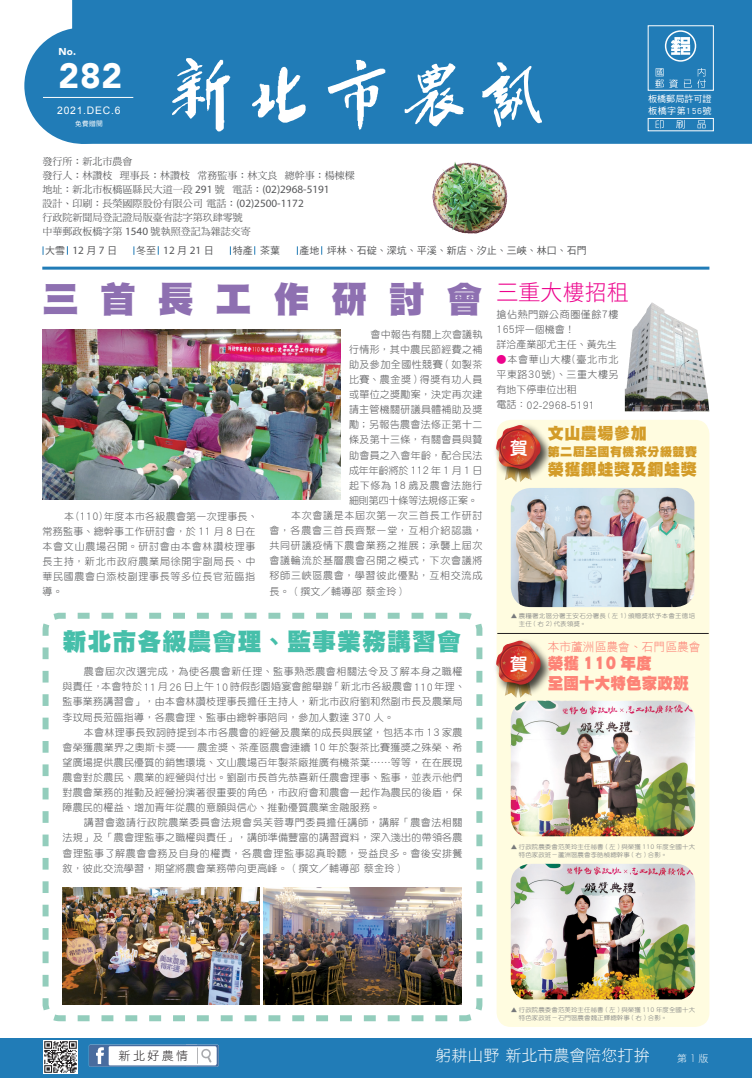
<style>
.page{position:relative;width:752px;height:1078px;background:#fff}
.page>*{position:absolute;margin:0;border:0;box-sizing:border-box;transform-origin:0 0}
.t1{font:36px "DF Hei Std W12";letter-spacing:.6em;color:#8e70b1}
.t2{font:900 35px "Avenir";color:#fff}
.t3{font:24px "DF Hei Std W12";letter-spacing:.04em;color:#46bfaa}
.t4{font:22px "DF Hei Std W3";color:#ed028c}
.t5{font:17.3px "DF Li Yuan Bd HK BF";color:#fff}
.t6{font:16px/19.2px "DF Hei Std W12";letter-spacing:.01em;color:#fd8376}
.t7{font:16px "DF Hei Std W12";letter-spacing:.04em;color:#d39c29}
.t8{font:16px "DF Hei Std W3";color:#fff}
.t9{font:12px "DF Hei Lt HK BF";letter-spacing:.01em;color:#fd8376}
.t10{font:12px "DF Hei Std W12";letter-spacing:.04em;color:#d39c29}
.t11{font:12px "DF Hei Std W3";letter-spacing:.2em;color:#231f20}
.t12{font:11.5px "DF Yuan Std W3";color:#57585a;scale:.96 1}
.t13{font:10.3px "Arial";letter-spacing:.075em;color:#fff}
.t14{font:10px/15.1px "DF Yuan Std W3";letter-spacing:.03em;color:#57585a;text-align:justify}
.t15{font:10px/14px "DF Ming Std W5";color:#57585a}
.t16{font:10px/15.1px "DF Yuan Std W3";letter-spacing:.065em;color:#57585a}
.t17{font:10px "DF Yuan Std W3";letter-spacing:.07em;color:#57585a}
.t18{font:10px "DF Hei Std W5";color:#57585a}
.t19{font:10px/15.1px "DF Yuan Std W3";color:#57585a}
.t20{font:10px "DF Yuan Std W3";letter-spacing:.075em;color:#57585a}
.t21{font:10px "DF Yuan Std W3";letter-spacing:.05em;color:#57585a}
.t22{font:10px "DF Yuan Std W3";letter-spacing:-.01em;color:#57585a}
.t23{font:10px "DF Hei Std W3";color:#fff}
.t24{font:900 10px "Avenir";color:#fff}
.t25{font:9.1px "DF Hei Std W5";letter-spacing:.05em;color:#fff}
.t26{font:9.1px "DF Hei Std W5";color:#fff}
.t27{font:6.7px "DF Hei Std W5";color:#fff}
.t28{font:6.2px/8px "DF Yuan Std W3";letter-spacing:.005em;color:#76787b;scale:1.05 1}
.t29{font:6.2px/8px "DF Yuan Std W3";letter-spacing:.035em;color:#76787b;scale:1.05 1}
.s1{font-family:"Myriad Pro";font-size:11.2px}
.s2{font-size:11.5px}
.s3{font-family:"DF Hei Std W5";color:#ed028c}
.s4{font-size:10px}
.s5{font-family:"DF Li Yuan Bd HK BF";font-size:17.3px;color:#fff}
.s6{font-size:7.1px}
.s7{font-size:18.4px}
.s8{font-family:"Futura Std";font-weight:300}
</style>
<div class="page">
<div style="left:0;top:1038px;width:751px;height:39px;background:#217cb7"></div>
<img style="left:44px;top:1040px;width:34px;height:33px">
<img style="left:88px;top:1044px;width:99px;height:23px">
<img style="left:187px;top:1044px;width:32px;height:23px">
<svg style="left:200px;top:1047px;width:11px;height:15px"></svg>
<div style="left:72px;top:0;width:679px;height:144px;background:#217cb7"></div>
<hr style="left:42px;top:266px;width:667px;height:3px;background:#217cb7">
<svg style="left:172px;top:58px;width:58px;height:73px"></svg>
<svg style="left:327px;top:60px;width:58px;height:70px"></svg>
<svg style="left:252px;top:67px;width:53px;height:56px"></svg>
<svg style="left:404px;top:62px;width:60px;height:64px"></svg>
<svg style="left:482px;top:62px;width:60px;height:66px"></svg>
<div style="left:24px;top:28px;width:116px;height:116px;background:#217cb7;border-radius:50%"></div>
<hr style="left:43px;top:97px;width:90px;height:1px;background:#fff">
<svg style="left:655px;top:120px;width:8px;height:8px"></svg>
<svg style="left:675px;top:120px;width:9px;height:9px"></svg>
<svg style="left:697px;top:120px;width:8px;height:8px"></svg>
<div style="left:647px;top:118px;width:66px;height:13px;border:1px solid #fff"></div>
<svg style="left:664px;top:30px;width:31px;height:32px"></svg>
<svg style="left:654px;top:68px;width:9px;height:20px"></svg>
<svg style="left:669px;top:79px;width:8px;height:9px"></svg>
<svg style="left:683px;top:68px;width:22px;height:20px"></svg>
<img style="left:432px;top:162px;width:76px;height:72px">
<svg style="left:42px;top:612px;width:441px;height:410px"></svg>
<img style="left:624px;top:302px;width:85px;height:109px">
<div style="left:496px;top:420px;width:213px;height:606px;background:#fffce0;border-radius:14px"></div>
<img style="left:510px;top:700px;width:184px;height:136px">
<img style="left:496px;top:635px;width:55px;height:64px">
<svg style="left:495px;top:640px;width:46px;height:57px"></svg>
<img style="left:510px;top:488px;width:184px;height:119px">
<img style="left:496px;top:420px;width:55px;height:63px">
<svg style="left:495px;top:425px;width:46px;height:57px"></svg>
<hr style="left:497px;top:633px;width:211px;height:1px;background:#231f20">
<img style="left:62px;top:887px;width:197px;height:116px">
<img style="left:264px;top:887px;width:197px;height:116px">
<img style="left:43px;top:329px;width:297px;height:170px">
<img style="left:510px;top:863px;width:184px;height:136px">
<p class="t24" style="left:58px;top:43px;width:19px">No.</p>
<h2 class="t2" style="left:58px;top:45px;width:65px">282</h2>
<p class="t13" style="left:57px;top:103px;width:65px">2021.DEC.6</p>
<p class="t27" style="left:75px;top:120px;width:29px">免費贈閱</p>
<p class="t15" style="left:43px;top:154px;width:313px">發行所：新北市農會<br>發行人：林讚枝 理事長：林讚枝 常務監事：林文良 總幹事：楊棟樑地址：新北市板橋區縣民大道一段 <span class="s1">291</span> 號 電話：<span class="s1">(02)2968-5191<br></span>設計、印刷：長榮國際股份有限公司電話：<span class="s1">(02)2500-1172<br></span>行政院新聞局登記證局版臺省誌字第玖肆零號<br>中華郵政板橋字第 <span class="s1">1540</span> 號執照登記為雜誌交寄</p>
<p class="t18" style="left:45px;top:245px;width:73px">大雪 <span class="s1">12</span>月<span class="s1">7</span>日</p>
<p class="t18" style="left:136px;top:245px;width:79px">冬至 <span class="s1">12</span> 月 <span class="s1">21</span> 日</p>
<p class="t18" style="left:233px;top:245px;width:49px">特產 茶葉</p>
<p class="t18" style="left:299px;top:245px;width:289px">產地 坪林、石碇、深坑、平溪、新店、汐止、三峽、林口、石門</p>
<p class="t26" style="left:647px;top:94px;width:65px">板橋郵局許可證</p>
<p class="t25" style="left:647px;top:106px;width:65px">板橋字第156號</p>
<h1 class="t1" style="left:43px;top:279px;width:441px">三首長工作研討會</h1>
<p class="t16" style="left:43px;top:508px;width:217px;text-indent:22px">本 <span class="s2">(110)</span> 年度本市各級農會第一次理事長、常務監事、總幹事工作研討會，於 <span class="s2">11</span> 月 <span class="s2">8</span> 日在本會文山農場召開。研討會由本會林讚枝理事長主持，新北市政府農業局徐開宇副局長、中華民國農會白添枝副理事長等多位長官蒞臨指導。</p>
<p class="t14" style="left:370px;top:326px;width:113px">會中報告有關上次會議執</p>
<p class="t14" style="left:349px;top:341px;width:135px">行情形，其中農民節經費之補</p>
<p class="t14" style="left:349px;top:356px;width:135px">助及參加全國性競賽 <span class="s2">(</span> 如製茶</p>
<p class="t21" style="left:349px;top:374px;width:135px">比賽、農金獎 <span class="s2">)</span> 得獎有功人員</p>
<p class="t14" style="left:349px;top:387px;width:135px">或單位之獎勵案，決定再次建</p>
<p class="t14" style="left:349px;top:402px;width:135px">請主管機關研議具體補助及獎</p>
<p class="t14" style="left:349px;top:417px;width:135px">勵；另報告農會法修正第十二</p>
<p class="t14" style="left:349px;top:432px;width:135px">條及第十三條，有關會員與贊</p>
<p class="t14" style="left:349px;top:447px;width:135px">助會員之入會年齡，配合民法</p>
<p class="t14" style="left:349px;top:462px;width:135px">成年年齡將於 <span class="s2">112</span> 年 <span class="s2">1</span> 月 <span class="s2">1</span> 日</p>
<p class="t16" style="left:349px;top:477px;width:135px">起下修為 <span class="s2">18</span> 歲及農會法施行</p>
<p class="t22" style="left:349px;top:495px;width:130px">細則第四十條等法規修正案。</p>
<p class="t16" style="left:291px;top:507px;width:193px">本次會議是本屆次第一次三首長工作研討</p>
<p class="t20" style="left:269px;top:525px;width:214px">會，各農會三首長齊聚一堂，互相介紹認識，</p>
<p class="t17" style="left:269px;top:540px;width:214px">共同研議疫情下農會業務之推展；承襲上屆次</p>
<p class="t17" style="left:269px;top:555px;width:214px">會議輪流於基層農會召開之模式，下次會議將</p>
<p class="t17" style="left:269px;top:570px;width:214px">移師三峽區農會，學習彼此優點，互相交流成</p>
<p class="t14" style="left:269px;top:583px;width:138px">長。（撰文／輔導部蔡金玲）</p>
<h3 class="t3" style="left:62px;top:628px;width:400px">新北市各級農會理、監事業務講習會</h3>
<p class="t14" style="left:62px;top:663px;width:404px;text-align:left;text-indent:22px">農會屆次改選完成，為使各農會新任理、監事熟悉農會相關法令及了解本身之職權與責任，本會特於 <span class="s2">11</span> 月 <span class="s2">26</span> 日上午 <span class="s2">10</span> 時假彭園婚宴會館舉辦「新北市各級農會 <span class="s2">110</span> 年理、監事業務講習會」，由本會林讚枝理事長擔任主持人，新北市政府劉和然副市長及農業局李玟局長蒞臨指導，各農會理、監事由總幹事陪同，參加人數達 <span class="s2">370</span> 人。</p>
<p class="t14" style="left:62px;top:724px;width:401px;text-indent:22px">本會林理事長致詞時提到本市各農會的經營及農業的成長與展望，包括本市 <span class="s2">13</span> 家農會榮獲農業界之奧斯卡獎—— 農金獎、茶產區農會連續 <span class="s2">10</span> 年於製茶比賽獲獎之殊榮、希望廣場提供農民優質的銷售環境、文山農場百年製茶廠推廣有機茶葉⋯⋯等等，在在展現農會對於農民、農業的經營與付出。劉副市長首先恭喜新任農會理事、監事，並表示他們對農會業務的推動及經營扮演著很重要的角色，市政府會和農會一起作為農民的後盾，保障農民的權益、增加青年從農的意願與信心、推動優質農業金融服務。</p>
<p class="t14" style="left:62px;top:814px;width:401px;text-indent:22px">講習會邀請行政院農業委員會法規會吳芙蓉專門委員擔任講師，講解「農會法相關法規」及「農會理監事之職權與責任」，講師準備豐富的講習資料，深入淺出的帶領各農會理監事了解農會會務及自身的權責，各農會理監事認真聆聽，受益良多。會後安排餐敘，彼此交流學習，期望將農會業務帶向更高峰。（撰文／輔導部蔡金玲）</p>
<h3 class="t4" style="left:496px;top:280px;width:133px">三重大樓招租</h3>
<p class="t19" style="left:496px;top:306px;width:123px">搶佔熱門辦公商圈僅餘<span class="s2">7</span>樓<br><span class="s2">165</span>坪一個機會！<br>詳洽產業部尤主任、黃先生</p>
<p class="t14" style="left:496px;top:352px;width:123px"><span class="s3">●</span>本會華山大樓<span class="s2">(</span>臺北市北平東路<span class="s2">30</span>號<span class="s2">)</span>、三重大樓另有地下停車位出租</p>
<p class="t12" style="left:496px;top:398px;width:104px"><span class="s4">電話：</span>02-2968-5191</p>
<h3 class="t7" style="left:547px;top:425px;width:101px">文山農場參加</h3>
<p class="t10" style="left:510px;top:445px;width:188px"><span class="s5">賀</span> 第二屆全國有機茶分級競賽</p>
<h3 class="t7" style="left:547px;top:460px;width:151px">榮獲銀蛙獎及銅蛙獎</h3>
<p class="t29" style="left:518px;top:611px;width:169px;text-indent:-8px">▲ 農糧署北區分署王安石分署長 <span class="s6">(</span> 左 <span class="s6">1)</span> 頒贈獎狀予本會王德培主任 <span class="s6">(</span> 右 <span class="s6">2)</span> 代表領獎。</p>
<h3 class="t5" style="left:510px;top:654px;width:19px">賀</h3>
<p class="t9" style="left:547px;top:641px;width:154px">本市蘆洲區農會、石門區農會</p>
<h3 class="t6" style="left:547px;top:653px;width:142px">榮獲 <span class="s7">110</span> 年度<br>全國十大特色家政班</h3>
<p class="t28" style="left:518px;top:842px;width:169px;text-indent:-8px">▲ 行政院農委會范美玲主任祕書 <span class="s6">(</span> 左 <span class="s6">)</span> 與榮獲 <span class="s6">110</span> 年度全國十大特色家政班－蘆洲區農會李皓楨總幹事 <span class="s6">(</span> 右 <span class="s6">)</span> 合影。</p>
<p class="t28" style="left:518px;top:1005px;width:169px;text-indent:-8px">▲ 行政院農委會范美玲主任祕書 <span class="s6">(</span> 左 <span class="s6">)</span> 與榮獲 <span class="s6">110</span> 年度全國十大特色家政班－石門區農會魏正輝總幹事 <span class="s6">(</span> 右 <span class="s6">)</span> 合影。</p>
<p class="t11" style="left:118px;top:1048px;width:71px">新北好農情</p>
<h3 class="t8" style="left:435px;top:1046px;width:215px">躬耕山野新北市農會陪您打拚</h3>
<p class="t23" style="left:676px;top:1053px;width:33px">第<span class="s8">1</span>版</p>
</div>
